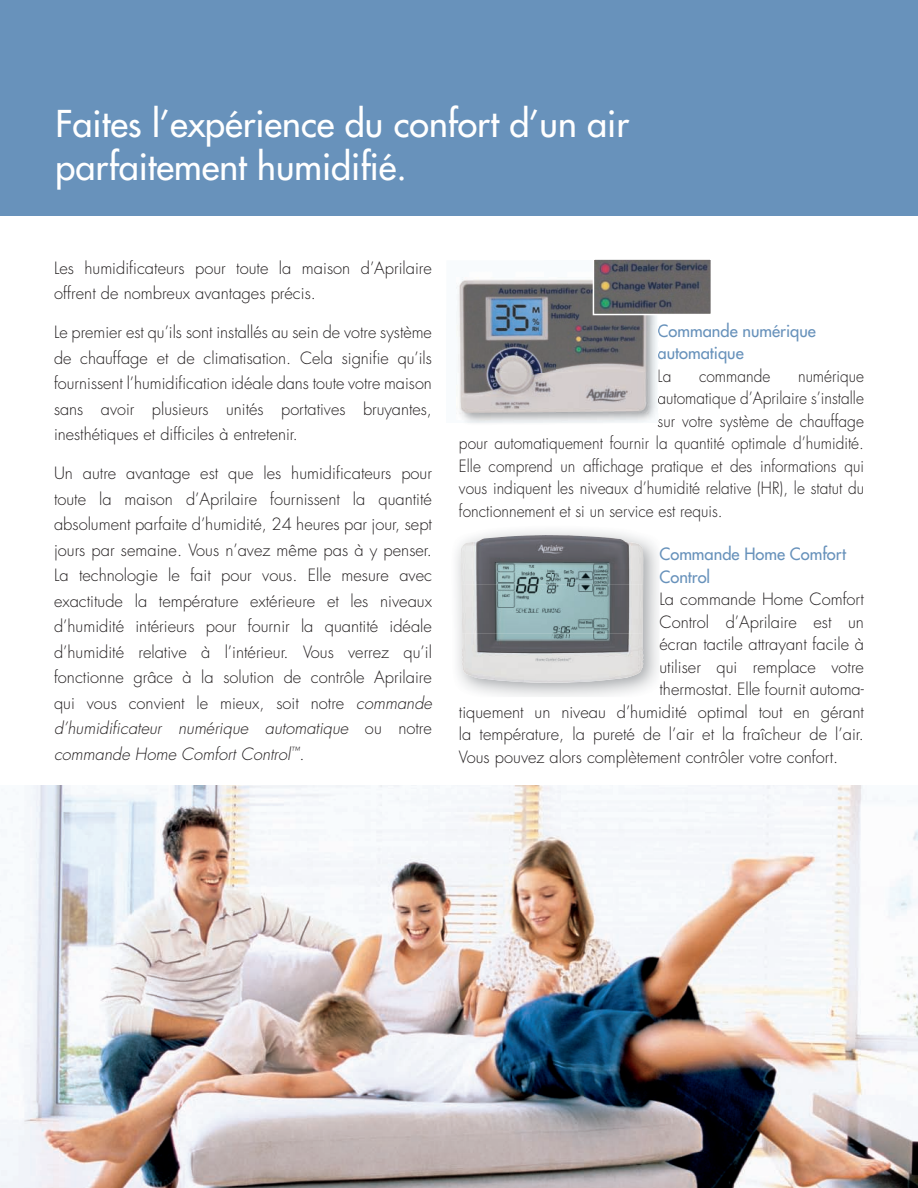
<style>
.page{position:relative;width:918px;height:1188px;background:#fff}
.page>*{position:absolute;margin:0;border:0;box-sizing:border-box;transform-origin:0 0}
.t1{font:36px/43.5px "Futura";color:#fff}
.t2{font:300 16.5px/25.5px "Futura";color:#231f20;text-align:justify}
.t3{font:300 16.5px "Futura";color:#231f20;scale:.94 1}
.t4{font:16.5px/22.5px "Futura";color:#6892bb}
.s1{font-style:italic}
</style>
<div class="page">
<div style="left:0;top:0;width:918px;height:216px;background:#6892bb"></div>
<img style="left:456px;top:530px;width:202px;height:167px">
<img style="left:461px;top:535px;width:182px;height:99px">
<img style="left:461px;top:634px;width:68px;height:48px">
<img style="left:552px;top:634px;width:91px;height:49px">
<img style="left:0;top:785px;width:918px;height:403px">
<img style="left:456px;top:277px;width:202px;height:145px">
<img style="left:596px;top:261px;width:113px;height:51px">
<img style="left:596px;top:277px;width:63px;height:35px">
<div style="left:593px;top:258px;width:119px;height:57px;border:2px solid #fff"></div>
<h1 class="t1" style="left:56px;top:101px;width:575px">Faites l’expérience du confort d’un air parfaitement humidifié.</h1>
<p class="t2" style="left:54px;top:255px;width:379px">Les humidificateurs pour toute la maison d’Aprilaire offrent de nombreux avantages précis.</p>
<p class="t2" style="left:54px;top:320px;width:380px">Le premier est qu’ils sont installés au sein de votre système de chauffage et de climatisation. Cela signifie qu’ils fournissent l’humidification idéale dans toute votre maison sans avoir plusieurs unités portatives bruyantes, inesthétiques et difficiles à entretenir.</p>
<p class="t2" style="left:54px;top:461px;width:380px">Un autre avantage est que les humidificateurs pour toute la maison d’Aprilaire fournissent la quantité absolument parfaite d’humidité, 24 heures par jour, sept jours par semaine. Vous n’avez même pas à y penser.<br>La technologie le fait pour vous. Elle mesure avec exactitude la température extérieure et les niveaux d’humidité intérieurs pour fournir la quantité idéale d’humidité relative à l’intérieur. Vous verrez qu’il fonctionne grâce à la solution de contrôle Aprilaire qui vous convient le mieux, soit notre <span class="s1">commande d’humidificateur numérique automatique</span> ou notre <span class="s1">commande Home Comfort Control</span><sup>™</sup>.</p>
<p class="t4" style="left:658px;top:319px;width:160px">Commande numérique automatique</p>
<p class="t3" style="left:658px;top:365px;width:16px">La</p>
<p class="t3" style="left:699px;top:365px;width:77px">commande</p>
<p class="t3" style="left:798px;top:365px;width:72px">numérique</p>
<p class="t3" style="left:658px;top:388px;width:221px">automatique d’Aprilaire s’installe</p>
<p class="t3" style="left:658px;top:410px;width:221px">sur votre système de chauffage</p>
<p class="t3" style="left:459px;top:433px;width:432px">pour automatiquement fournir la quantité optimale d’humidité.</p>
<p class="t3" style="left:459px;top:455px;width:432px">Elle comprend un affichage pratique et des informations qui</p>
<p class="t3" style="left:459px;top:478px;width:432px">vous indiquent les niveaux d’humidité relative (HR), le statut du</p>
<p class="t3" style="left:459px;top:500px;width:282px">fonctionnement et si un service est requis.</p>
<p class="t4" style="left:660px;top:543px;width:188px">Commande Home Comfort<br>Control</p>
<p class="t2" style="left:660px;top:587px;width:206px">La commande Home Comfort</p>
<p class="t2" style="left:660px;top:609px;width:206px">Control d’Aprilaire est un</p>
<p class="t2" style="left:660px;top:632px;width:206px">écran tactile attrayant facile à</p>
<p class="t2" style="left:660px;top:654px;width:206px">utiliser qui remplace votre</p>
<p class="t2" style="left:660px;top:677px;width:206px">thermostat. Elle fournit automa-</p>
<p class="t2" style="left:459px;top:699px;width:406px">tiquement un niveau d’humidité optimal tout en gérant</p>
<p class="t2" style="left:459px;top:722px;width:406px">la température, la pureté de l’air et la fraîcheur de l’air.</p>
<p class="t2" style="left:459px;top:744px;width:381px">Vous pouvez alors complètement contrôler votre confort.</p>
</div>
